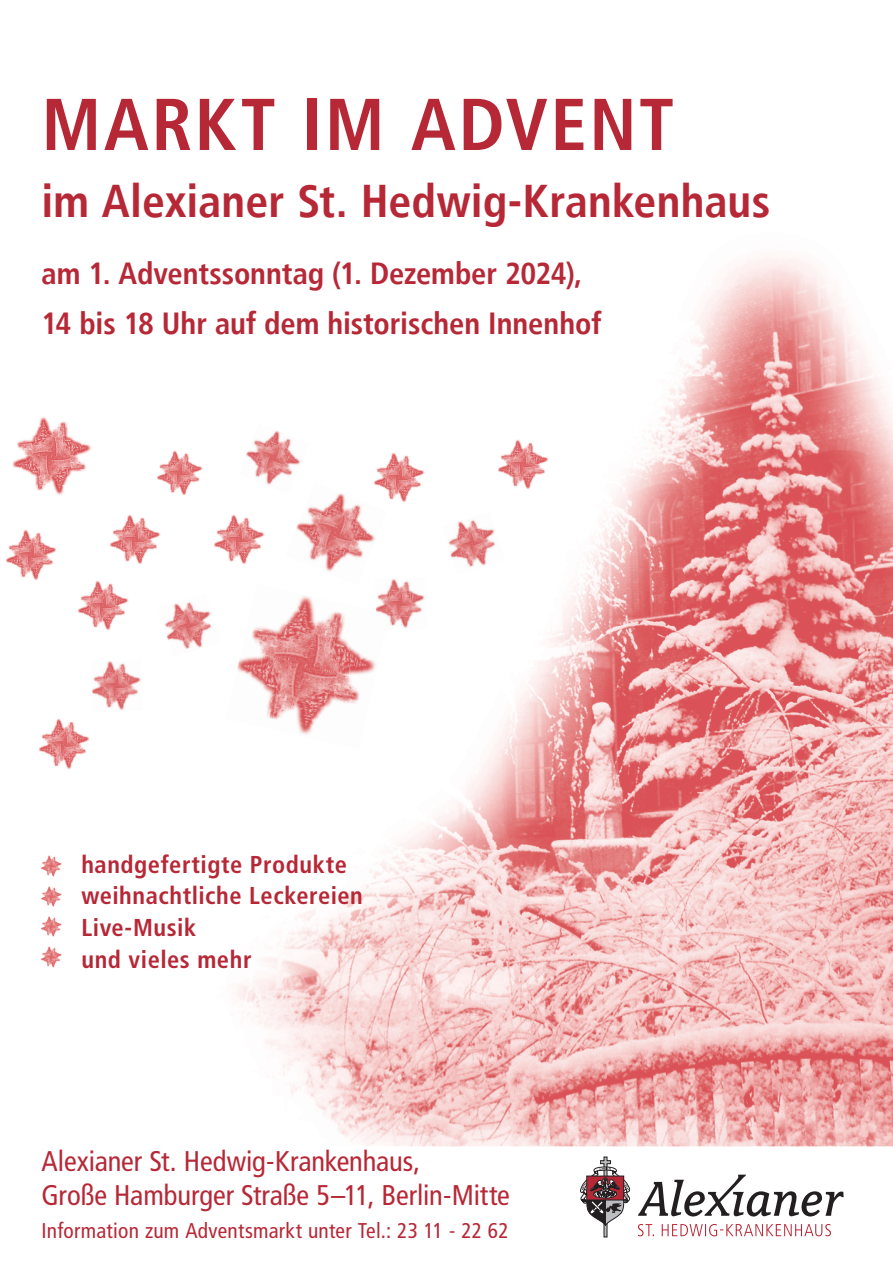
<style>
.page{position:relative;width:893px;height:1263px;background:#fff}
.page>*{position:absolute;margin:0;border:0;box-sizing:border-box;transform-origin:0 0}
.t1{font:700 condensed 73.2px "Frutiger LT";letter-spacing:.035em;color:#b72837}
.t2{font:700 condensed 45.75px "Frutiger LT";letter-spacing:.005em;color:#b72837}
.t3{font:700 condensed 30.45px/50.2px "Frutiger LT";letter-spacing:-.005em;color:#b72837}
.t4{font:condensed 28.5px/33.5px "Frutiger LT Std";letter-spacing:-.005em;color:#b72837}
.t5{font:700 condensed 24.45px/31.5px "Frutiger LT Std";letter-spacing:.02em;color:#b72837}
.t6{font:condensed 21.3px "Frutiger LT Std";letter-spacing:.01em;color:#b72837}
</style>
<div class="page">
<img style="left:157px;top:257px;width:736px;height:960px">
<svg style="left:638px;top:1174px;width:206px;height:42px"></svg>
<svg style="left:638px;top:1224px;width:193px;height:12px"></svg>
<svg style="left:580px;top:1157px;width:50px;height:80px"></svg>
<img style="left:41px;top:856px;width:21px;height:20px">
<img style="left:41px;top:886px;width:21px;height:20px">
<img style="left:41px;top:916px;width:21px;height:21px">
<img style="left:41px;top:947px;width:21px;height:20px">
<img style="left:7px;top:529px;width:50px;height:51px">
<img style="left:285px;top:482px;width:102px;height:102px">
<img style="left:111px;top:514px;width:50px;height:51px">
<img style="left:215px;top:514px;width:50px;height:51px">
<img style="left:78px;top:580px;width:50px;height:50px">
<img style="left:92px;top:661px;width:50px;height:49px">
<img style="left:13px;top:417px;width:78px;height:78px">
<img style="left:158px;top:450px;width:45px;height:45px">
<img style="left:238px;top:423px;width:71px;height:71px">
<img style="left:226px;top:584px;width:164px;height:165px">
<img style="left:158px;top:594px;width:63px;height:63px">
<img style="left:498px;top:439px;width:50px;height:51px">
<img style="left:375px;top:578px;width:52px;height:52px">
<img style="left:442px;top:511px;width:63px;height:64px">
<img style="left:375px;top:452px;width:50px;height:51px">
<img style="left:39px;top:718px;width:50px;height:51px">
<h1 class="t1" style="left:41px;top:81px;width:634px">MARKT IM ADVENT</h1>
<h2 class="t2" style="left:41px;top:174px;width:730px">im Alexianer St. Hedwig-Krankenhaus</h2>
<p class="t3" style="left:41px;top:248px;width:562px">am 1. Adventssonntag (1. Dezember 2024),<br>14 bis 18 Uhr auf dem historischen Innenhof</p>
<p class="t5" style="left:81px;top:849px;width:283px">handgefertigte Produkte weihnachtliche Leckereien<br>Live-Musik<br>und vieles mehr</p>
<p class="t4" style="left:41px;top:1145px;width:470px">Alexianer St. Hedwig-Krankenhaus,<br>Große Hamburger Straße 5–11, Berlin-Mitte</p>
<p class="t6" style="left:41px;top:1218px;width:469px">Information zum Adventsmarkt unter Tel.: 23 11 - 22 62</p>
</div>
